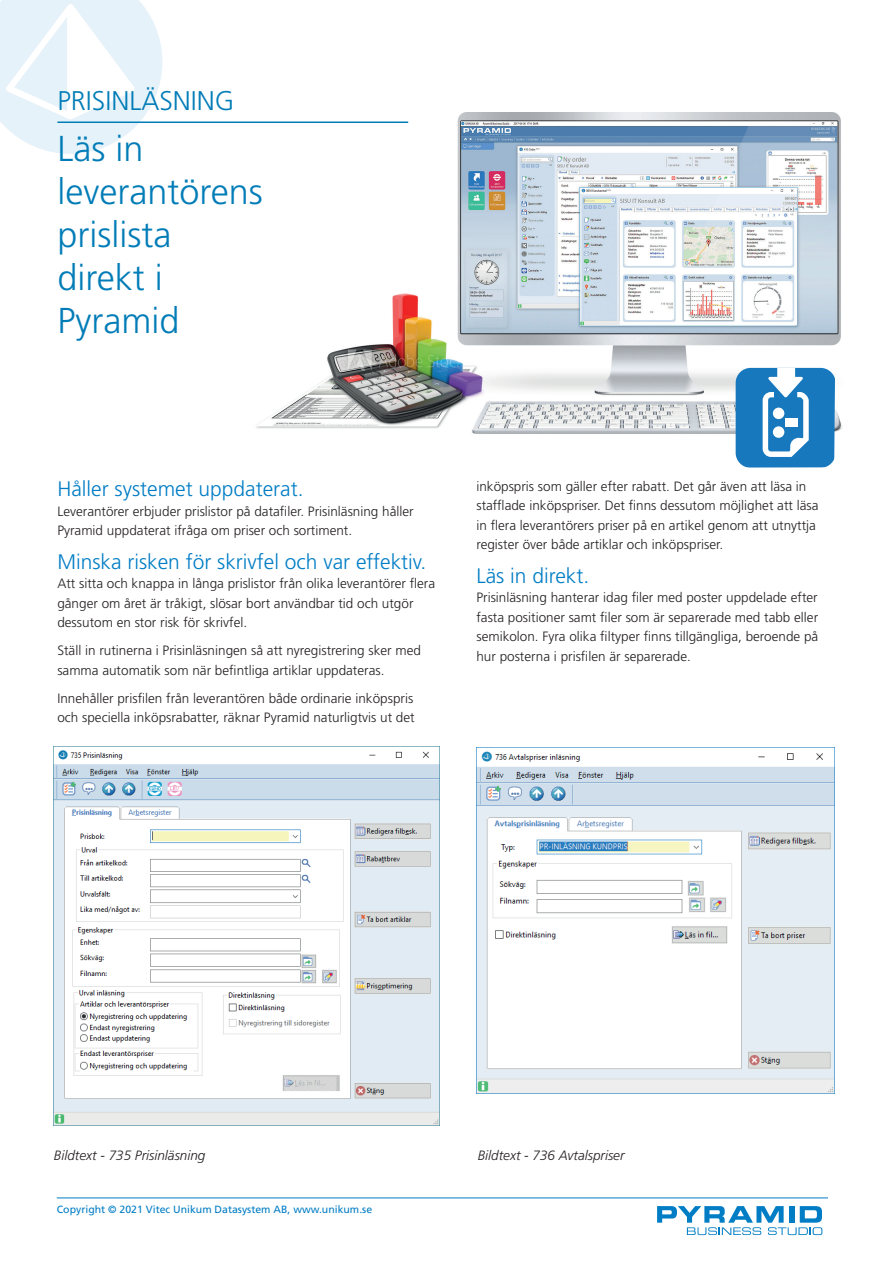
<style>
.page{position:relative;width:893px;height:1263px;background:#fff}
.page>*{position:absolute;margin:0;border:0;box-sizing:border-box;transform-origin:0 0}
.t1{font:300 36px/43.2px "Frutiger LT Std";color:#007cb7}
.t2{font:300 27px "Frutiger LT Std";color:#007cb7}
.t3{font:300 21px "Frutiger LT Std";color:#007dc5}
.t4{font:300 13.5px/19.5px "Frutiger LT Std";color:#231f20}
.t5{font:italic 300 13.5px "Frutiger LT Std";color:#231f20}
.t6{font:10.5px "Frutiger LT Std";color:#007dc5}
</style>
<div class="page">
<hr style="left:57px;top:1197px;width:771px;height:1px;background:#007dc5">
<svg style="left:657px;top:1206px;width:165px;height:29px"></svg>
<img style="left:256px;top:112px;width:586px;height:325px">
<svg style="left:0;top:0;width:162px;height:154px"></svg>
<hr style="left:57px;top:121px;width:351px;height:2px;background:#007cb7">
<div style="left:736px;top:368px;width:100px;height:100px;background:#1778be;border-radius:15px"></div>
<svg style="left:763px;top:368px;width:46px;height:89px"></svg>
<div style="left:773px;top:408px;width:11px;height:11px;background:#fff;border-radius:50%"></div>
<div style="left:773px;top:426px;width:11px;height:12px;background:#fff;border-radius:50%"></div>
<div style="left:786px;top:418px;width:12px;height:9px;background:#fff"></div>
<img style="left:54px;top:750px;width:385px;height:375px">
<img style="left:476px;top:748px;width:358px;height:345px">
<h2 class="t2" style="left:57px;top:85px;width:179px">PRISINLÄSNING</h2>
<h1 class="t1" style="left:57px;top:127px;width:207px">Läs in leverantörens prislista direkt i<br>Pyramid</h1>
<h3 class="t3" style="left:57px;top:477px;width:248px">Håller systemet uppdaterat.</h3>
<p class="t4" style="left:57px;top:502px;width:358px">Leverantörer erbjuder prislistor på datafiler. Prisinläsning håller<br>Pyramid uppdaterat ifråga om priser och sortiment.</p>
<h3 class="t3" style="left:57px;top:550px;width:371px">Minska risken för skrivfel och var effektiv.</h3>
<p class="t4" style="left:57px;top:574px;width:379px">Att sitta och knappa in långa prislistor från olika leverantörer flera gånger om året är tråkigt, slösar bort användbar tid och utgör dessutom en stor risk för skrivfel.</p>
<p class="t4" style="left:57px;top:641px;width:365px">Ställ in rutinerna i Prisinläsningen så att nyregistrering sker med samma automatik som när befintliga artiklar uppdateras.</p>
<p class="t4" style="left:57px;top:689px;width:359px">Innehåller prisfilen från leverantören både ordinarie inköpspris och speciella inköpsrabatter, räknar Pyramid naturligtvis ut det</p>
<p class="t4" style="left:476px;top:476px;width:344px">inköpspris som gäller efter rabatt. Det går även att läsa in stafflade inköpspriser. Det finns dessutom möjlighet att läsa in flera leverantörers priser på en artikel genom att utnyttja register över både artiklar och inköpspriser.</p>
<h3 class="t3" style="left:476px;top:564px;width:114px">Läs in direkt.</h3>
<p class="t4" style="left:476px;top:588px;width:343px;text-align:justify">Prisinläsning hanterar idag filer med poster uppdelade efter fasta positioner samt filer som är separerade med tabb eller semikolon. Fyra olika filtyper finns tillgängliga, beroende på hur posterna i prisfilen är separerade.</p>
<p class="t5" style="left:54px;top:1148px;width:153px">Bildtext - 735 Prisinläsning</p>
<p class="t5" style="left:478px;top:1148px;width:148px">Bildtext - 736 Avtalspriser</p>
<p class="t6" style="left:57px;top:1203px;width:317px">Copyright © 2021 Vitec Unikum Datasystem AB, www.unikum.se</p>
</div>
